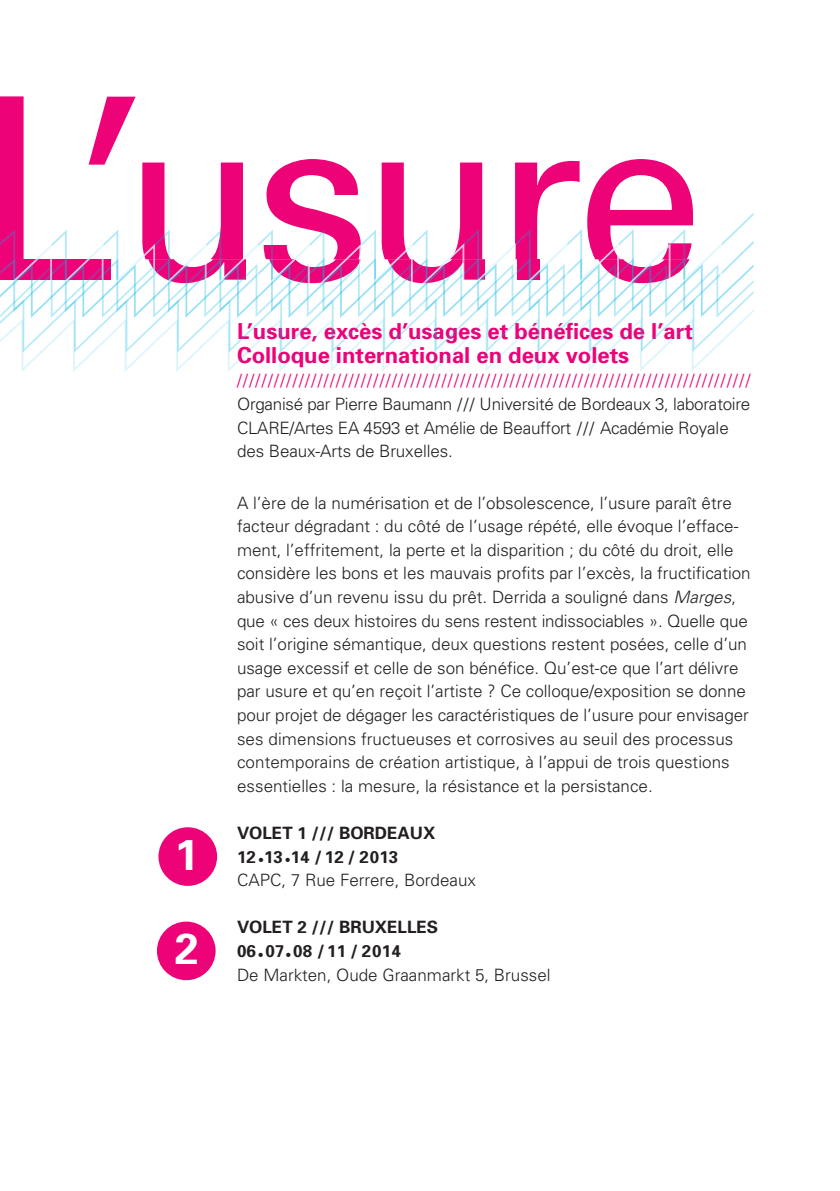
<style>
.page{position:relative;width:840px;height:1191px;background:#fff}
.page>*{position:absolute;margin:0;border:0;box-sizing:border-box;transform-origin:0 0}
.t1{font:700 43.2px/94.2px "Univers";color:#fff}
.t2{font:700 22px/23.6px "Univers";color:#ed0277}
.t3{font:300 17px/23.6px "Univers";color:#231f20}
.t4{font:300 17px "Univers";color:#ed0277}
.t5{font:700 17px/23.6px "Univers";color:#231f20}
.s1{font-style:italic}
</style>
<div class="page">
<svg style="left:89px;top:97px;width:46px;height:68px"></svg>
<div style="left:0;top:96px;width:24px;height:117px;background:#ed0277"></div>
<svg style="left:515px;top:161px;width:64px;height:52px"></svg>
<svg style="left:381px;top:162px;width:102px;height:51px"></svg>
<svg style="left:142px;top:162px;width:101px;height:51px"></svg>
<svg style="left:587px;top:159px;width:105px;height:54px"></svg>
<svg style="left:266px;top:159px;width:92px;height:54px"></svg>
<div style="left:158px;top:827px;width:59px;height:59px;background:#ed0277;border-radius:50%"></div>
<div style="left:157px;top:921px;width:58px;height:59px;background:#ed0277;border-radius:50%"></div>
<svg style="left:0;top:318px;width:747px;height:54px"></svg>
<svg style="left:0;top:213px;width:753px;height:30px"></svg>
<svg style="left:0;top:243px;width:753px;height:21px"></svg>
<svg style="left:0;top:264px;width:753px;height:54px"></svg>
<h1 class="t1" style="left:174px;top:811px;width:26px">1<br>2</h1>
<p class="t2" style="left:237px;top:321px;width:457px">L’usure, excès d’usages et bénéfices de l’art<br>Colloque international en deux volets</p>
<p class="t4" style="left:237px;top:374px;width:514px">///////////////////////////////////////////////////////////////////////////////////</p>
<p class="t3" style="left:237px;top:394px;width:514px">Organisé par Pierre Baumann /// Université de Bordeaux 3, laboratoire<br>CLARE/Artes EA 4593 et Amélie de Beauffort /// Académie Royale des Beaux-Arts de Bruxelles.</p>
<p class="t3" style="left:237px;top:492px;width:515px">A l’ère de la numérisation et de l’obsolescence, l’usure paraît être facteur dégradant : du côté de l’usage répété, elle évoque l’efface&shy;ment, l’effritement, la perte et la disparition ; du côté du droit, elle considère les bons et les mauvais profits par l’excès, la fructification abusive d’un revenu issu du prêt. Derrida a souligné dans <span class="s1">Marges</span>, que « ces deux histoires du sens restent indissociables ». Quelle que soit l’origine sémantique, deux questions restent posées, celle d’un usage excessif et celle de son bénéfice. Qu’est-ce que l’art délivre par usure et qu’en reçoit l’artiste ? Ce colloque/exposition se donne pour projet de dégager les caractéristiques de l’usure pour envisager ses dimensions fructueuses et corrosives au seuil des processus contemporains de création artistique, à l’appui de trois questions essentielles : la mesure, la résistance et la persistance.</p>
<p class="t5" style="left:237px;top:822px;width:200px">VOLET 1 /// BORDEAUX<br>12•13•14 / 12 / 2013</p>
<p class="t3" style="left:237px;top:870px;width:240px">CAPC, 7 Rue Ferrere, Bordeaux</p>
<p class="t5" style="left:237px;top:917px;width:202px">VOLET 2 /// BRUXELLES<br>06•07•08 /11 / 2014</p>
<p class="t3" style="left:237px;top:964px;width:315px">De Markten, Oude Graanmarkt 5, Brussel</p>
</div>
